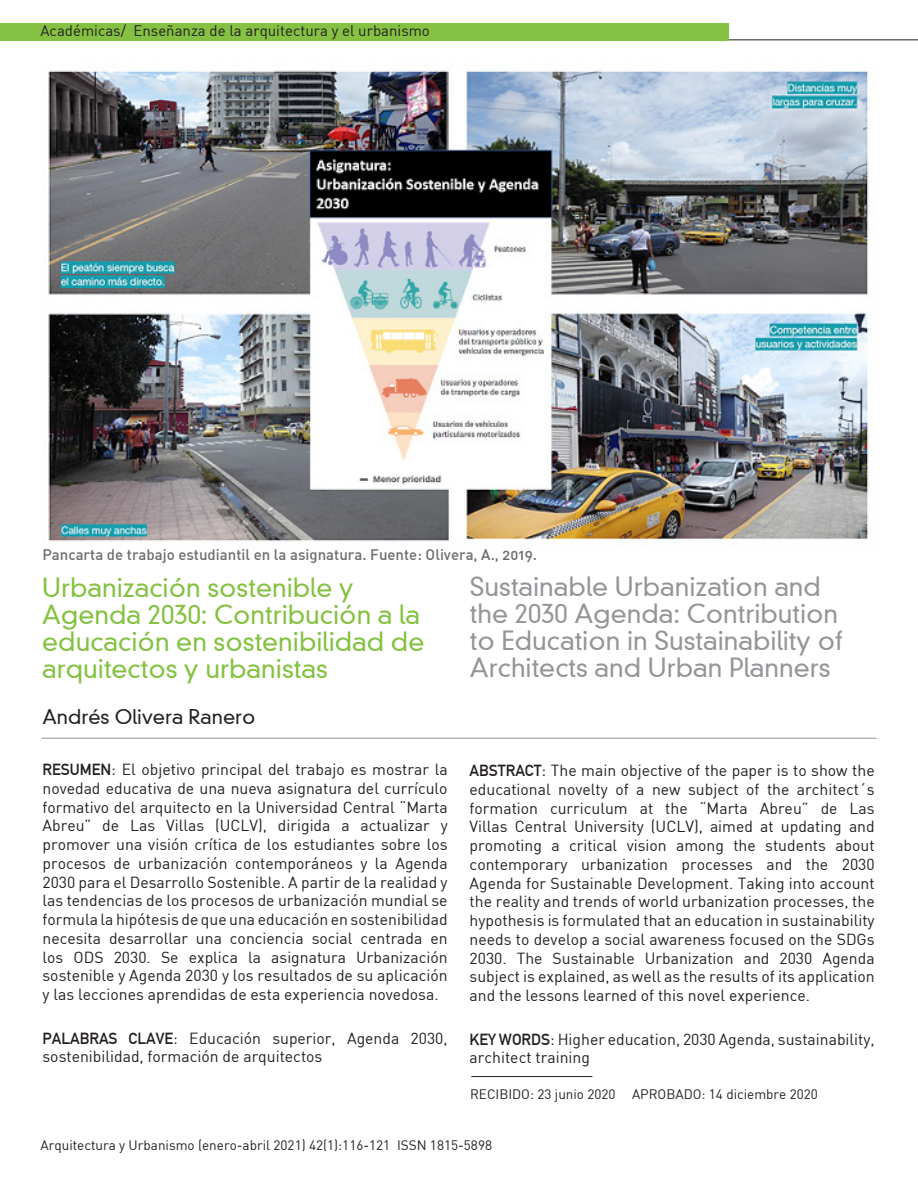
<style>
.page{position:relative;width:918px;height:1188px;background:#fff}
.page>*{position:absolute;margin:0;border:0;box-sizing:border-box;transform-origin:0 0}
.titulo_de_articulo_e{font:300 25.5px/27px "DIN Neuzeit Grotesk";color:#939598}
.titulo_de_articulo{font:300 25.5px/27px "DIN Neuzeit Grotesk";color:#84c141}
.autor{font:300 19.5px "DIN Neuzeit Grotesk";color:#231f20}
.cuerpo_de_texto_de_r{font:15.75px/18.8px "DIN";color:#231f20;text-align:justify}
.pie_de_foto{font:15px "DIN Medium Alternate";color:#6c6d70}
.sello_de_arriba{font:15px "DIN";color:#231f20}
.sello_de_abajo{font:13.5px "DIN";color:#231f20}
.cuerpo_de_texto{font:13.5px "DIN";color:#231f20}
.s1{font-family:"DIN Mittelschrift"}
</style>
<div class="page">
<img style="left:45px;top:68px;width:824px;height:477px">
<hr style="left:0;top:39px;width:918px;height:1px;background:#6c6d70">
<div style="left:0;top:23px;width:729px;height:17px;background:#84c141"></div>
<hr style="left:41px;top:738px;width:836px;height:1px;background:#939598">
<hr style="left:471px;top:1076px;width:121px;height:1px;background:#231f20">
<p class="sello_de_arriba" style="left:40px;top:21px;width:391px">Académicas/ Enseñanza de la arquitectura y el urbanismo</p>
<p class="pie_de_foto" style="left:43px;top:544px;width:496px">Pancarta de trabajo estudiantil en la asignatura. Fuente: Olivera, A., 2019.</p>
<p class="titulo_de_articulo" style="left:42px;top:574px;width:384px">Urbanización sostenible y<br>Agenda 2030: Contribución a la educación en sostenibilidad de arquitectos y urbanistas</p>
<p class="titulo_de_articulo_e" style="left:470px;top:573px;width:374px">Sustainable Urbanization and the 2030 Agenda: Contribution to Education in Sustainability of<br>Architects and Urban Planners</p>
<p class="autor" style="left:43px;top:705px;width:214px">Andrés Olivera Ranero</p>
<p class="cuerpo_de_texto_de_r" style="left:43px;top:760px;width:407px"><span class="s1">RESUMEN</span>: El objetivo principal del trabajo es mostrar la novedad educativa de una nueva asignatura del currículo formativo del arquitecto en la Universidad Central “Marta Abreu” de Las Villas (UCLV), dirigida a actualizar y promover una visión crítica de los estudiantes sobre los procesos de urbanización contemporáneos y la Agenda 2030 para el Desarrollo Sostenible. A partir de la realidad y las tendencias de los procesos de urbanización mundial se formula la hipótesis de que una educación en sostenibilidad necesita desarrollar una conciencia social centrada en los ODS 2030. Se explica la asignatura Urbanización sostenible y Agenda 2030 y los resultados de su aplicación y las lecciones aprendidas de esta experiencia novedosa.</p>
<p class="cuerpo_de_texto_de_r" style="left:43px;top:1028px;width:407px"><span class="s1">PALABRAS CLAVE</span>: Educación superior, Agenda 2030, sostenibilidad, formación de arquitectos</p>
<p class="cuerpo_de_texto_de_r" style="left:470px;top:761px;width:407px"><span class="s1">ABSTRACT</span>: The main objective of the paper is to show the educational novelty of a new subject of the architect´s formation curriculum at the “Marta Abreu” de Las Villas Central University (UCLV), aimed at updating and promoting a critical vision among the students about contemporary urbanization processes and the 2030<br>Agenda for Sustainable Development. Taking into account the reality and trends of world urbanization processes, the hypothesis is formulated that an education in sustainability needs to develop a social awareness focused on the SDGs 2030. The Sustainable Urbanization and 2030 Agenda subject is explained, as well as the results of its application and the lessons learned of this novel experience.</p>
<p class="cuerpo_de_texto_de_r" style="left:470px;top:1029px;width:407px"><span class="s1">KEY WORDS</span>: Higher education, 2030 Agenda, sustainability, architect training</p>
<p class="cuerpo_de_texto" style="left:470px;top:1086px;width:349px">RECIBIDO: 23 junio 2020 APROBADO: 14 diciembre 2020</p>
<p class="sello_de_abajo" style="left:40px;top:1137px;width:453px">Arquitectura y Urbanismo (enero-abril 2021) 42(1):116-121 ISSN 1815-5898</p>
</div>
